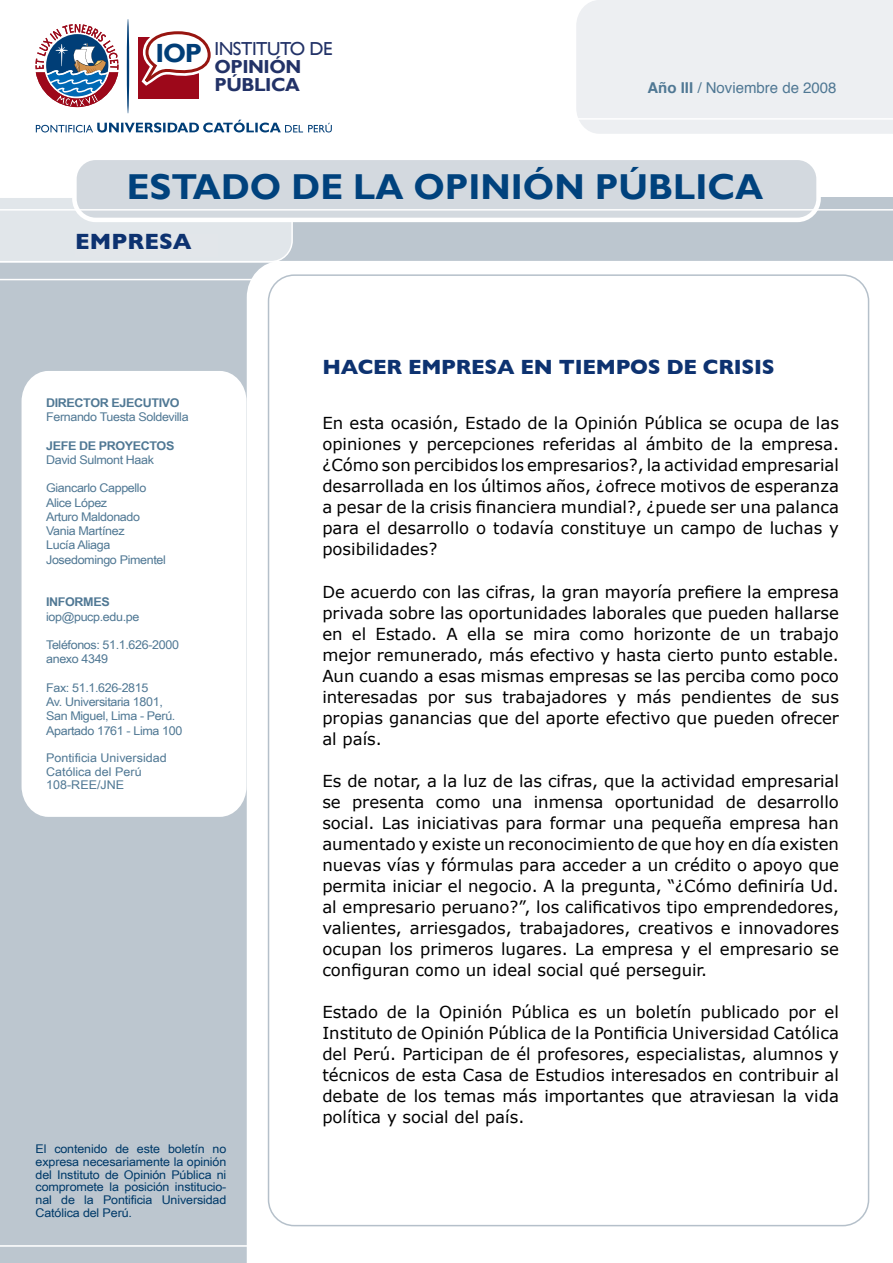
<style>
.page{position:relative;width:893px;height:1263px;background:#fff}
.page>*{position:absolute;margin:0;border:0;box-sizing:border-box;transform-origin:0 0}
.t1{font:700 36px "Gill Sans";color:#00427d}
.t2{font:700 26.25px "Gill Sans";color:#003e77}
.t3{font:700 22.5px "Gill Sans";letter-spacing:.005em;color:#0d3270}
.t4{font:700 21px "Gill Sans";letter-spacing:-.01em;color:#0d3270}
.t5{font:700 18.9px/18.1px "Gill Sans";letter-spacing:-.025em;color:#223267}
.t6{font:18.9px "Gill Sans";letter-spacing:-.025em;color:#223267}
.t7{font:16.5px/21px "Verdana";color:#000;text-align:justify}
.t8{font:15px "Helvetica";color:#507894}
.t9{font:12px/14.2px "Arial Narrow";letter-spacing:-.025em;color:#507894;scale:1.28 1}
.t10{font:12px/12.8px "Arial Narrow";letter-spacing:-.01em;color:#003a69;text-align:justify;scale:1.28 1}
.t11{font:12px/13.5px "Arial Narrow";color:#507894;scale:1.28 1}
.t12{font:700 12px "Arial Narrow";letter-spacing:-.025em;color:#507894;scale:1.28 1}
.s1{font-weight:700}
</style>
<div class="page">
<div style="left:0;top:197px;width:893px;height:1066px;background:#bcc6cf"></div>
<div style="left:0;top:197px;width:293px;height:64px;background:#e1e6ea"></div>
<div style="left:247px;top:261px;width:646px;height:1002px;background:#fff"></div>
<div style="left:576px;top:0;width:317px;height:134px;background:#edeff2"></div>
<hr style="left:0;top:279px;width:270px;height:1px;background:#fff">
<hr style="left:0;top:261px;width:282px;height:1px;background:#fff">
<hr style="left:0;top:1245px;width:893px;height:2px;background:#fff">
<hr style="left:492px;top:118px;width:401px;height:2px;background:#fff">
<div style="left:74px;top:158px;width:745px;height:62px;background:#d3d9df;border-radius:21px"></div>
<div style="left:72px;top:156px;width:749px;height:66px;border:4px solid #fff;border-radius:21px"></div>
<div style="left:22px;top:371px;width:225px;height:446px;background:#fff"></div>
<hr style="left:0;top:209px;width:893px;height:2px;background:#fff">
<svg style="left:35px;top:19px;width:297px;height:113px"></svg>
<div style="left:75px;top:234px;width:143px;height:23px;background:#e2e6ea"></div>
<div style="left:321px;top:356px;width:456px;height:22px;background:#fff"></div>
<div style="left:319px;top:412px;width:524px;height:150px;background:#fff"></div>
<div style="left:318px;top:580px;width:524px;height:171px;background:#fff"></div>
<div style="left:318px;top:771px;width:524px;height:212px;background:#fff"></div>
<div style="left:319px;top:1001px;width:524px;height:129px;background:#fff"></div>
<h2 class="t2" style="left:156px;top:37px;width:48px">IOP</h2>
<p class="t6" style="left:214px;top:37px;width:120px">INSTITUTO DE</p>
<p class="t5" style="left:214px;top:58px;width:88px">OPINIÓN<br>PÚBLICA</p>
<p class="t8" style="left:647px;top:76px;width:191px"><span class="s1">Año III</span> / Noviembre de 2008</p>
<h1 class="t1" style="left:127px;top:165px;width:638px">ESTADO DE LA OPINIÓN PÚBLICA</h1>
<h3 class="t3" style="left:75px;top:229px;width:118px">EMPRESA</h3>
<p class="t12" style="left:46px;top:396px;width:106px">DIRECTOR EJECUTIVO</p>
<p class="t9" style="left:46px;top:410px;width:113px">Fernando Tuesta Soldevilla</p>
<p class="t12" style="left:46px;top:438px;width:102px">JEFE DE PROYECTOS</p>
<p class="t9" style="left:46px;top:453px;width:86px">David Sulmont Haak</p>
<p class="t9" style="left:46px;top:481px;width:95px">Giancarlo Cappello<br>Alice López<br>Arturo Maldonado<br>Vania Martínez<br>Lucía Aliaga<br>Josedomingo Pimentel</p>
<p class="t12" style="left:46px;top:595px;width:51px">INFORMES</p>
<p class="t9" style="left:46px;top:609px;width:74px">iop@pucp.edu.pe</p>
<p class="t9" style="left:46px;top:638px;width:105px">Teléfonos: 51.1.626-2000 anexo 4349</p>
<p class="t9" style="left:46px;top:680px;width:108px">Fax: 51.1.626-2815<br>Av. Universitaria 1801,<br>San Miguel, Lima - Perú.<br>Apartado 1761 - Lima 100</p>
<p class="t11" style="left:46px;top:751px;width:96px">Pontificia Universidad<br>Católica del Perú<br>108-REE/JNE</p>
<p class="t10" style="left:36px;top:1142px;width:151px">El contenido de este boletín no expresa necesariamente la opinión del Instituto de Opinión Pública ni compromete la posición institucio&shy;nal de la Pontificia Universidad Católica del Perú.</p>
<p class="t4" style="left:322px;top:355px;width:102px">HACER EMPRESA</p>
<p class="t4" style="left:521px;top:355px;width:79px">EN TIEMP</p>
<p class="t4" style="left:630px;top:355px;width:143px">OS DE CRISIS</p>
<p class="t7" style="left:322px;top:412px;width:518px">En esta ocasión, Estado de la Opinión Pública se ocupa de las opiniones y percepciones referidas al ámbito de la empresa. ¿Cómo son percibidos los empresarios?, la actividad empresarial desarrollada en los últimos años, ¿ofrece motivos de esperanza a pesar de la crisis financiera mundial?, ¿puede ser una palanca para el desarrollo o todavía constituye un campo de luchas y posibilidades?</p>
<p class="t7" style="left:322px;top:581px;width:518px">De acuerdo con las cifras, la gran mayoría prefiere la empresa privada sobre las oportunidades laborales que pueden hallarse en el Estado. A ella se mira como horizonte de un trabajo mejor remunerado, más efectivo y hasta cierto punto estable.<br>Aun cuando a esas mismas empresas se las perciba como poco interesadas por sus trabajadores y más pendientes de sus propias ganancias que del aporte efectivo que pueden ofrecer al país.</p>
<p class="t7" style="left:322px;top:770px;width:518px">Es de notar, a la luz de las cifras, que la actividad empresarial se presenta como una inmensa oportunidad de desarrollo social. Las iniciativas para formar una pequeña empresa han aumentado y existe un reconocimiento de que hoy en día existen nuevas vías y fórmulas para acceder a un crédito o apoyo que permita iniciar el negocio. A la pregunta, “¿Cómo definiría Ud. al empresario peruano?”, los calificativos tipo emprendedores, valientes, arriesgados, trabajadores, creativos e innovadores ocupan los primeros lugares. La empresa y el empresario se configuran como un ideal social qué perseguir.</p>
<p class="t7" style="left:322px;top:1001px;width:518px">Estado de la Opinión Pública es un boletín publicado por el Instituto de Opinión Pública de la Pontificia Universidad Católica del Perú. Participan de él profesores, especialistas, alumnos y técnicos de esta Casa de Estudios interesados en contribuir al debate de los temas más importantes que atraviesan la vida política y social del país.</p>
</div>
